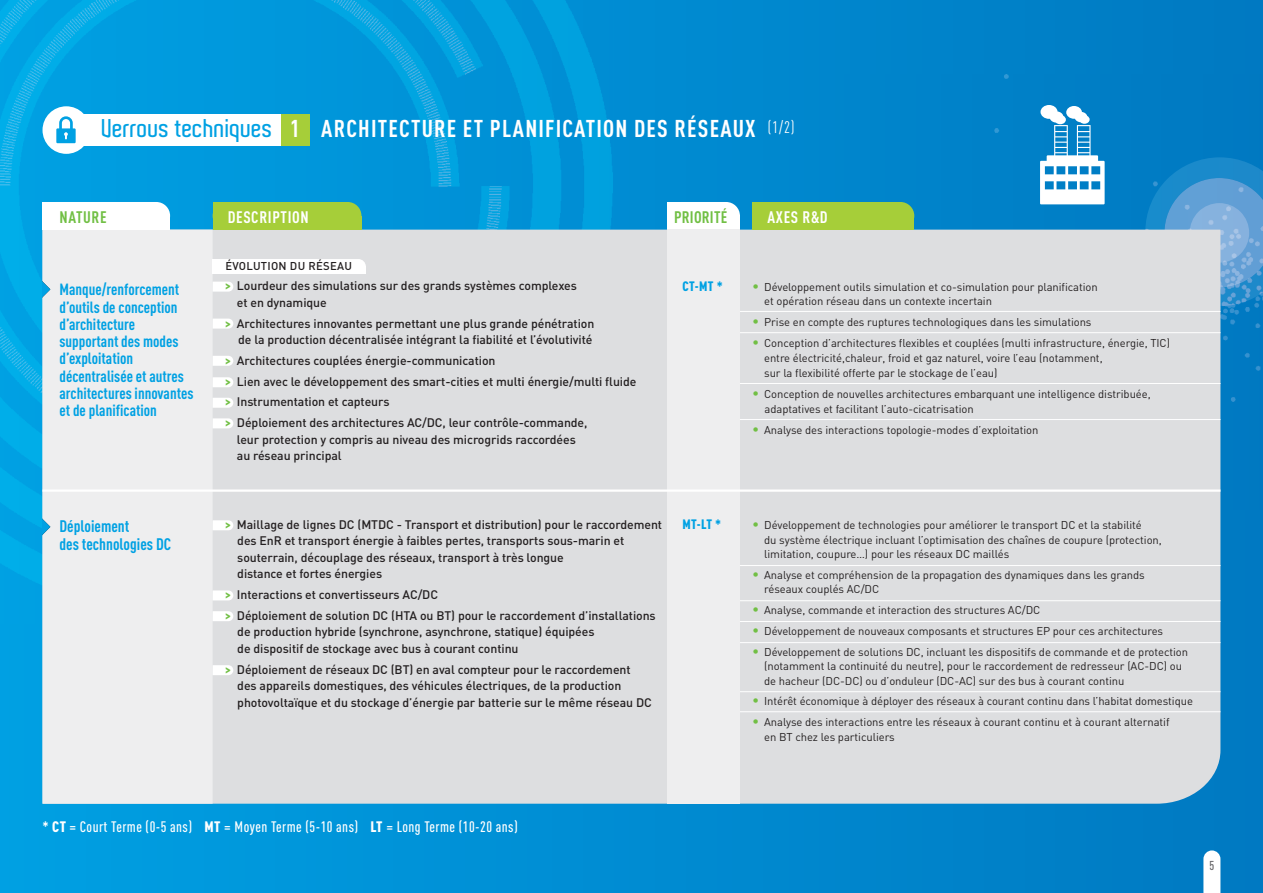
<style>
.page{position:relative;width:1263px;height:893px;background:#fff}
.page>*{position:absolute;margin:0;border:0;box-sizing:border-box;transform-origin:0 0}
.t1{font:700 24px "DIN Cond";letter-spacing:.05em;color:#fff}
.t2{font:700 16.5px/18px "DIN Cond";color:#00a1e3}
.t3{font:700 16.5px "DIN Cond";letter-spacing:.04em;color:#fff}
.t4{font:700 16.5px "DIN Cond";letter-spacing:.015em;color:#71bf44}
.t5{font:700 16.05px/17.2px "DIN Cond";color:#00a1e3}
.t6{font:500 15px "DIN Cond";letter-spacing:.03em;color:#fff}
.t7{font:900 13.5px "DIN Cond";letter-spacing:.03em;color:#00a1e3}
.t8{font:500 12.75px "DIN Cond";color:#636366}
.t9{font:500 12.3px/16.5px "DIN";letter-spacing:-.005em;color:#231f20}
.t10{font:11.25px/14.4px "DIN";letter-spacing:-.005em;color:#231f20}
.t11{font:500 11.25px "DIN";letter-spacing:.025em;color:#231f20}
.s1{font-family:"Aldo";font-weight:600;font-size:24.75px;color:#00a1e3}
.s2{font-family:"DIN Cond";font-weight:900;color:#71bf44}
.s3{font-family:"DIN Cond";font-weight:900;font-size:13.5px;color:#71bf44}
.s4{font-weight:700}
.s5{font-weight:900}
</style>
<div class="page">
<div style="left:0;top:0;width:1263px;height:893px;background:linear-gradient(to right,#01a0e3,#0079c1)"></div>
<div style="left:837px;top:74px;width:426px;height:436px;background:#0080c7"></div>
<img style="left:1145px;top:157px;width:118px;height:149px">
<img style="left:1164px;top:178px;width:99px;height:109px">
<img style="left:1190px;top:203px;width:59px;height:60px">
<img style="left:0;top:0;width:612px;height:624px">
<div style="left:213px;top:230px;width:1007px;height:574px;background:#dddee0"></div>
<div style="left:43px;top:230px;width:170px;height:574px;background:#eeeeef"></div>
<div style="left:213px;top:202px;width:148px;height:28px;background:#a6ce39;border-radius:14px"></div>
<div style="left:213px;top:216px;width:148px;height:14px;background:#a6ce39"></div>
<div style="left:213px;top:202px;width:85px;height:28px;background:#a6ce39"></div>
<div style="left:43px;top:202px;width:127px;height:28px;background:#fff;border-radius:14px"></div>
<div style="left:43px;top:216px;width:127px;height:14px;background:#fff"></div>
<div style="left:43px;top:202px;width:74px;height:28px;background:#fff"></div>
<div style="left:668px;top:202px;width:72px;height:28px;background:#fff;border-radius:14px"></div>
<div style="left:668px;top:216px;width:72px;height:14px;background:#fff"></div>
<div style="left:668px;top:202px;width:42px;height:28px;background:#fff"></div>
<div style="left:765px;top:202px;width:149px;height:28px;background:#a6ce39;border-radius:14px"></div>
<div style="left:765px;top:216px;width:149px;height:14px;background:#a6ce39"></div>
<div style="left:753px;top:202px;width:96px;height:28px;background:#a6ce39"></div>
<div style="left:668px;top:230px;width:72px;height:574px;background:#eeeeef"></div>
<div style="left:53px;top:115px;width:238px;height:31px;background:#fff"></div>
<div style="left:281px;top:115px;width:29px;height:31px;background:#a6ce39"></div>
<hr style="left:43px;top:489px;width:1177px;height:3px;background:#fff">
<hr style="left:740px;top:311px;width:480px;height:1px;background:#fff">
<hr style="left:740px;top:332px;width:480px;height:1px;background:#fff">
<hr style="left:740px;top:383px;width:480px;height:1px;background:#fff">
<hr style="left:740px;top:419px;width:480px;height:1px;background:#fff">
<hr style="left:740px;top:565px;width:480px;height:1px;background:#fff">
<hr style="left:740px;top:621px;width:480px;height:1px;background:#fff">
<hr style="left:740px;top:642px;width:480px;height:1px;background:#fff">
<hr style="left:740px;top:691px;width:480px;height:1px;background:#fff">
<hr style="left:740px;top:600px;width:480px;height:1px;background:#fff">
<hr style="left:740px;top:711px;width:480px;height:1px;background:#fff">
<svg style="left:1203px;top:850px;width:17px;height:43px"></svg>
<div style="left:43px;top:106px;width:47px;height:48px;background:#fff;border-radius:50%"></div>
<svg style="left:56px;top:116px;width:20px;height:27px"></svg>
<svg style="left:213px;top:282px;width:20px;height:10px"></svg>
<svg style="left:213px;top:319px;width:20px;height:10px"></svg>
<svg style="left:213px;top:418px;width:20px;height:10px"></svg>
<svg style="left:213px;top:356px;width:20px;height:10px"></svg>
<svg style="left:213px;top:377px;width:20px;height:10px"></svg>
<svg style="left:213px;top:398px;width:20px;height:10px"></svg>
<svg style="left:213px;top:520px;width:20px;height:10px"></svg>
<svg style="left:213px;top:611px;width:20px;height:10px"></svg>
<svg style="left:213px;top:590px;width:20px;height:10px"></svg>
<svg style="left:213px;top:665px;width:20px;height:10px"></svg>
<div style="left:213px;top:259px;width:153px;height:15px;background:#fff;border-radius:7px"></div>
<div style="left:213px;top:266px;width:153px;height:8px;background:#fff"></div>
<div style="left:213px;top:259px;width:104px;height:15px;background:#fff"></div>
<svg style="left:43px;top:277px;width:7px;height:25px"></svg>
<svg style="left:43px;top:515px;width:7px;height:24px"></svg>
<svg style="left:1040px;top:105px;width:64px;height:99px"></svg>
<h1 class="t1" style="left:102px;top:120px;width:694px"><span class="s1">Verrous techniques</span> 1 ARCHITECTURE ET PLANIFICATION DES RÉSEAUX <sup>(1/2)</sup></h1>
<h2 class="t4" style="left:60px;top:211px;width:49px">NATURE</h2>
<h2 class="t3" style="left:228px;top:211px;width:82px">DESCRIPTION</h2>
<h2 class="t4" style="left:674px;top:211px;width:55px">PRIORITÉ</h2>
<h2 class="t3" style="left:767px;top:211px;width:62px">AXES R&amp;D</h2>
<h3 class="t5" style="left:60px;top:282px;width:136px">Manque/renforcement d’outils de conception d’architecture supportant des modes d’exploitation décentralisée et autres architectures innovantes et de planification</h3>
<h2 class="t2" style="left:60px;top:518px;width:113px">Déploiement<br>des technologies DC</h2>
<p class="t11" style="left:225px;top:260px;width:128px">ÉVOLUTION DU RÉSEAU</p>
<p class="t9" style="left:237px;top:278px;width:342px;text-indent:-11px"><span class="s2">&gt;</span> Lourdeur des simulations sur des grands systèmes complexes et en dynamique</p>
<p class="t9" style="left:225px;top:315px;width:370px;text-align:right"><span class="s2">&gt;</span> Architectures innovantes permettant une plus grande pénétration de la production décentralisée intégrant la fiabilité et l’évolutivité</p>
<p class="t9" style="left:225px;top:350px;width:413px;line-height:20.7px"><span class="s2">&gt;</span> Architectures couplées énergie-communication<br><span class="s2">&gt;</span> Lien avec le développement des smart-cities et multi énergie/multi fluide <span class="s2">&gt;</span> Instrumentation et capteurs<br><span class="s2">&gt;</span> Déploiement des architectures AC/DC, leur contrôle-commande,</p>
<p class="t9" style="left:237px;top:431px;width:340px">leur protection y compris au niveau des microgrids raccordées au réseau principal</p>
<p class="t7" style="left:682px;top:281px;width:42px">CT-MT *</p>
<p class="t9" style="left:237px;top:516px;width:426px;text-indent:-12px"><span class="s2">&gt;</span> Maillage de lignes DC (MTDC - Transport et distribution) pour le raccordement des EnR et transport énergie à faibles pertes, transports sous-marin et souterrain, découplage des réseaux, transport à très longue<br>distance et fortes énergies</p>
<p class="t9" style="left:225px;top:584px;width:432px;line-height:20.7px"><span class="s2">&gt;</span> Interactions et convertisseurs AC/DC<br><span class="s2">&gt;</span> Déploiement de solution DC (HTA ou BT) pour le raccordement d’installations</p>
<p class="t9" style="left:237px;top:624px;width:359px">de production hybride (synchrone, asynchrone, statique) équipées de dispositif de stockage avec bus à courant continu</p>
<p class="t9" style="left:237px;top:661px;width:416px;text-indent:-12px"><span class="s2">&gt;</span> Déploiement de réseaux DC (BT) en aval compteur pour le raccordement des appareils domestiques, des véhicules électriques, de la production photovoltaïque et du stockage d’énergie par batterie sur le même réseau DC</p>
<p class="t7" style="left:682px;top:520px;width:40px">MT-LT *</p>
<p class="t10" style="left:764px;top:279px;width:335px;text-indent:-11px"><span class="s3">•</span> Développement outils simulation et co-simulation pour planification et opération réseau dans un contexte incertain</p>
<p class="t10" style="left:753px;top:315px;width:340px"><span class="s3">•</span> Prise en compte des ruptures technologiques dans les simulations</p>
<p class="t10" style="left:764px;top:336px;width:407px;text-indent:-11px"><span class="s3">•</span> Conception d’architectures flexibles et couplées (multi infrastructure, énergie, TIC) entre électricité,chaleur, froid et gaz naturel, voire l’eau (notamment,<br>sur la flexibilité offerte par le stockage de l’eau)</p>
<p class="t10" style="left:765px;top:387px;width:388px;text-indent:-12px"><span class="s3">•</span> Conception de nouvelles architectures embarquant une intelligence distribuée, adaptatives et facilitant l’auto-cicatrisation</p>
<p class="t10" style="left:753px;top:423px;width:287px"><span class="s3">•</span> Analyse des interactions topologie-modes d’exploitation</p>
<p class="t10" style="left:764px;top:518px;width:399px;text-indent:-11px"><span class="s3">•</span> Développement de technologies pour améliorer le transport DC et la stabilité<br>du système électrique incluant l’optimisation des chaînes de coupure (protection, limitation, coupure…) pour les réseaux DC maillés</p>
<p class="t10" style="left:764px;top:568px;width:382px;text-indent:-11px"><span class="s3">•</span> Analyse et compréhension de la propagation des dynamiques dans les grands réseaux couplés AC/DC</p>
<p class="t10" style="left:753px;top:603px;width:289px"><span class="s3">•</span> Analyse, commande et interaction des structures AC/DC</p>
<p class="t10" style="left:753px;top:624px;width:412px"><span class="s3">•</span> Développement de nouveaux composants et structures EP pour ces architectures</p>
<p class="t10" style="left:764px;top:645px;width:425px;text-indent:-11px"><span class="s3">•</span> Développement de solutions DC, incluant les dispositifs de commande et de protection (notamment la continuité du neutre), pour le raccordement de redresseur (AC-DC) ou de hacheur (DC-DC) ou d’onduleur (DC-AC) sur des bus à courant continu</p>
<p class="t10" style="left:753px;top:694px;width:442px"><span class="s3">•</span> Intérêt économique à déployer des réseaux à courant continu dans l’habitat domestique</p>
<p class="t10" style="left:764px;top:715px;width:407px;text-indent:-11px"><span class="s3">•</span> Analyse des interactions entre les réseaux à courant continu et à courant alternatif en BT chez les particuliers</p>
<h3 class="t6" style="left:43px;top:821px;width:477px"><span class="s4">*</span> <span class="s5">CT</span> = Court Terme (0-5 ans) <span class="s5">MT</span> = Moyen Terme (5-10 ans) <span class="s5">LT</span> = Long Terme (10-20 ans)</h3>
<p class="t8" style="left:1209px;top:860px;width:6px">5</p>
</div>
